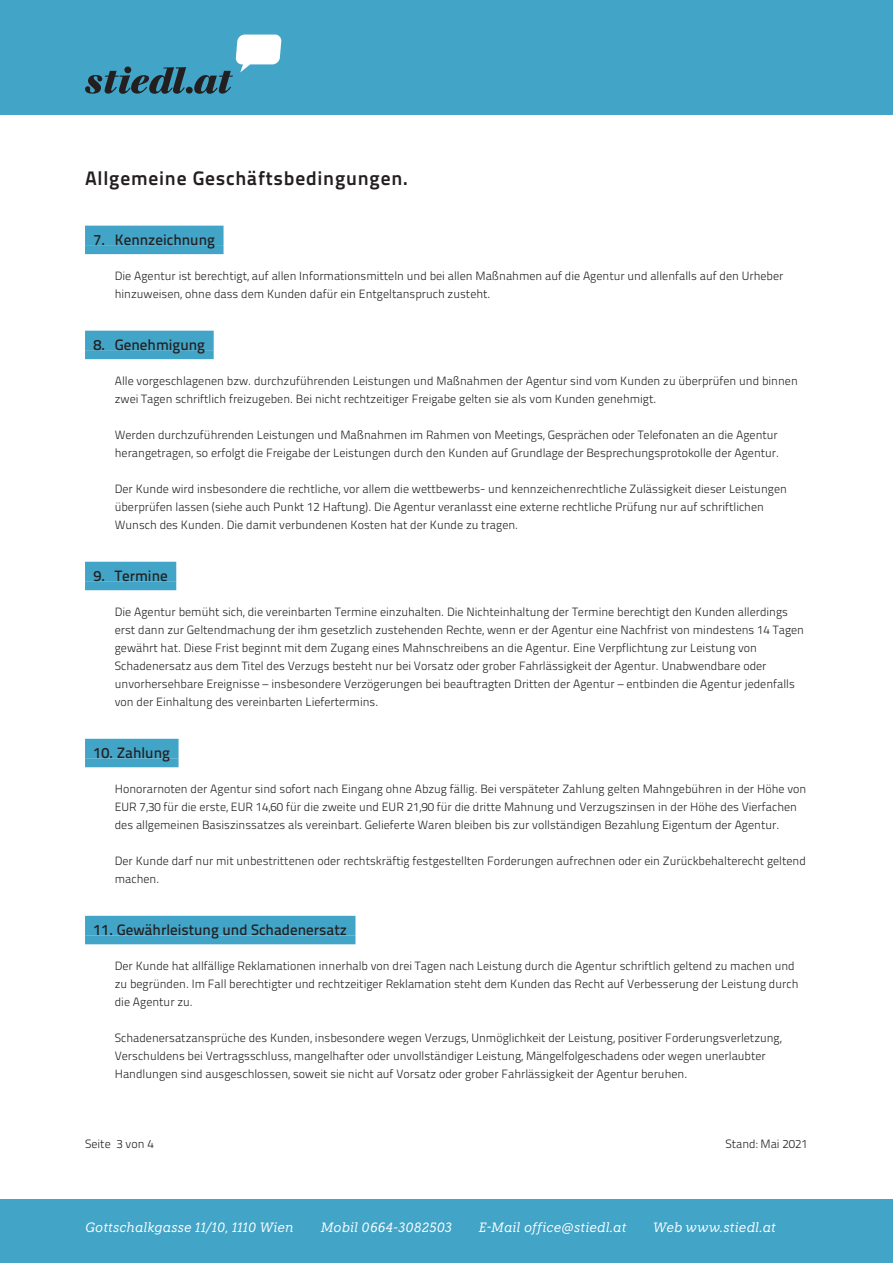
<style>
.page{position:relative;width:893px;height:1263px;background:#fff}
.page>*{position:absolute;margin:0;border:0;box-sizing:border-box;transform-origin:0 0}
.t1{font:69px "Stiedl Logo";color:#231f20}
.t2{font:19.5px "Titillium Text 25 L 800 wt";letter-spacing:.04em;color:#231f20}
.t3{font:15px "Titillium Text 25 L 600 wt";color:#231f20}
.t4{font:italic 13.5px "Knile";letter-spacing:.01em;color:#fff}
.t5{font:12px/18px "Titillium Text 25 L 250 wt";color:#231f20}
.s1{color:#fff}
</style>
<div class="page">
<div style="left:0;top:0;width:893px;height:115px;background:#42a4c7"></div>
<div style="left:0;top:1199px;width:893px;height:64px;background:#42a4c7"></div>
<div style="left:85px;top:226px;width:139px;height:19px;background:#42a4c7"></div>
<div style="left:85px;top:245px;width:139px;height:9px;background:#42a4c7"></div>
<div style="left:85px;top:331px;width:129px;height:19px;background:#42a4c7"></div>
<div style="left:85px;top:350px;width:129px;height:9px;background:#42a4c7"></div>
<div style="left:85px;top:562px;width:91px;height:19px;background:#42a4c7"></div>
<div style="left:85px;top:581px;width:91px;height:9px;background:#42a4c7"></div>
<div style="left:85px;top:739px;width:94px;height:19px;background:#42a4c7"></div>
<div style="left:85px;top:758px;width:94px;height:9px;background:#42a4c7"></div>
<div style="left:85px;top:916px;width:270px;height:19px;background:#42a4c7"></div>
<div style="left:85px;top:935px;width:270px;height:9px;background:#42a4c7"></div>
<h1 class="t1" style="left:85px;top:29px;width:198px">n<span class="s1">N</span></h1>
<h2 class="t2" style="left:85px;top:163px;width:324px">Allgemeine Geschäftsbedingungen.</h2>
<p class="t3" style="left:94px;top:229px;width:123px">7. Kennzeichnung</p>
<p class="t5" style="left:115px;top:266px;width:670px">Die Agentur ist berechtigt, auf allen Informationsmitteln und bei allen Maßnahmen auf die Agentur und allenfalls auf den Urheber hinzuweisen, ohne dass dem Kunden dafür ein Entgeltanspruch zusteht.</p>
<p class="t3" style="left:94px;top:334px;width:113px">8. Genehmigung</p>
<p class="t5" style="left:115px;top:371px;width:685px">Alle vorgeschlagenen bzw. durchzuführenden Leistungen und Maßnahmen der Agentur sind vom Kunden zu überprüfen und binnen zwei Tagen schriftlich freizugeben. Bei nicht rechtzeitiger Freigabe gelten sie als vom Kunden genehmigt.</p>
<p class="t5" style="left:115px;top:425px;width:666px">Werden durchzuführenden Leistungen und Maßnahmen im Rahmen von Meetings, Gesprächen oder Telefonaten an die Agentur herangetragen, so erfolgt die Freigabe der Leistungen durch den Kunden auf Grundlage der Besprechungsprotokolle der Agentur.</p>
<p class="t5" style="left:115px;top:479px;width:674px">Der Kunde wird insbesondere die rechtliche, vor allem die wettbewerbs- und kennzeichenrechtliche Zulässigkeit dieser Leistungen überprüfen lassen (siehe auch Punkt 12 Haftung). Die Agentur veranlasst eine externe rechtliche Prüfung nur auf schriftlichen<br>Wunsch des Kunden. Die damit verbundenen Kosten hat der Kunde zu tragen.</p>
<p class="t3" style="left:94px;top:565px;width:76px">9. Termine</p>
<p class="t5" style="left:115px;top:602px;width:691px">Die Agentur bemüht sich, die vereinbarten Termine einzuhalten. Die Nichteinhaltung der Termine berechtigt den Kunden allerdings erst dann zur Geltendmachung der ihm gesetzlich zustehenden Rechte, wenn er der Agentur eine Nachfrist von mindestens 14 Tagen gewährt hat. Diese Frist beginnt mit dem Zugang eines Mahnschreibens an die Agentur. Eine Verpflichtung zur Leistung von Schadenersatz aus dem Titel des Verzugs besteht nur bei Vorsatz oder grober Fahrlässigkeit der Agentur. Unabwendbare oder unvorhersehbare Ereignisse – insbesondere Verzögerungen bei beauftragten Dritten der Agentur – entbinden die Agentur jedenfalls von der Einhaltung des vereinbarten Liefertermins.</p>
<p class="t3" style="left:94px;top:742px;width:78px">10. Zahlung</p>
<p class="t5" style="left:115px;top:779px;width:693px">Honorarnoten der Agentur sind sofort nach Eingang ohne Abzug fällig. Bei verspäteter Zahlung gelten Mahngebühren in der Höhe von<br>EUR 7,30 für die erste, EUR 14,60 für die zweite und EUR 21,90 für die dritte Mahnung und Verzugszinsen in der Höhe des Vierfachen des allgemeinen Basiszinssatzes als vereinbart. Gelieferte Waren bleiben bis zur vollständigen Bezahlung Eigentum der Agentur.</p>
<p class="t5" style="left:115px;top:851px;width:693px">Der Kunde darf nur mit unbestrittenen oder rechtskräftig festgestellten Forderungen aufrechnen oder ein Zurückbehalterecht geltend machen.</p>
<p class="t3" style="left:94px;top:919px;width:255px">11. Gewährleistung und Schadenersatz</p>
<p class="t5" style="left:115px;top:956px;width:685px">Der Kunde hat allfällige Reklamationen innerhalb von drei Tagen nach Leistung durch die Agentur schriftlich geltend zu machen und zu begründen. Im Fall berechtigter und rechtzeitiger Reklamation steht dem Kunden das Recht auf Verbesserung der Leistung durch die Agentur zu.</p>
<p class="t5" style="left:115px;top:1028px;width:668px">Schadenersatzansprüche des Kunden, insbesondere wegen Verzugs, Unmöglichkeit der Leistung, positiver Forderungsverletzung,<br>Verschuldens bei Vertragsschluss, mangelhafter oder unvollständiger Leistung, Mängelfolgeschadens oder wegen unerlaubter<br>Handlungen sind ausgeschlossen, soweit sie nicht auf Vorsatz oder grober Fahrlässigkeit der Agentur beruhen.</p>
<p class="t5" style="left:85px;top:1134px;width:70px">Seite 3 von 4</p>
<p class="t5" style="left:725px;top:1134px;width:84px">Stand: Mai 2021</p>
<p class="t4" style="left:85px;top:1219px;width:210px">Gottschalkgasse 11/10, 1110 Wien</p>
<p class="t4" style="left:321px;top:1219px;width:133px">Mobil 0664-3082503</p>
<p class="t4" style="left:479px;top:1219px;width:149px">E-Mail office@stiedl.at</p>
<p class="t4" style="left:653px;top:1219px;width:124px">Web www.stiedl.at</p>
</div>
